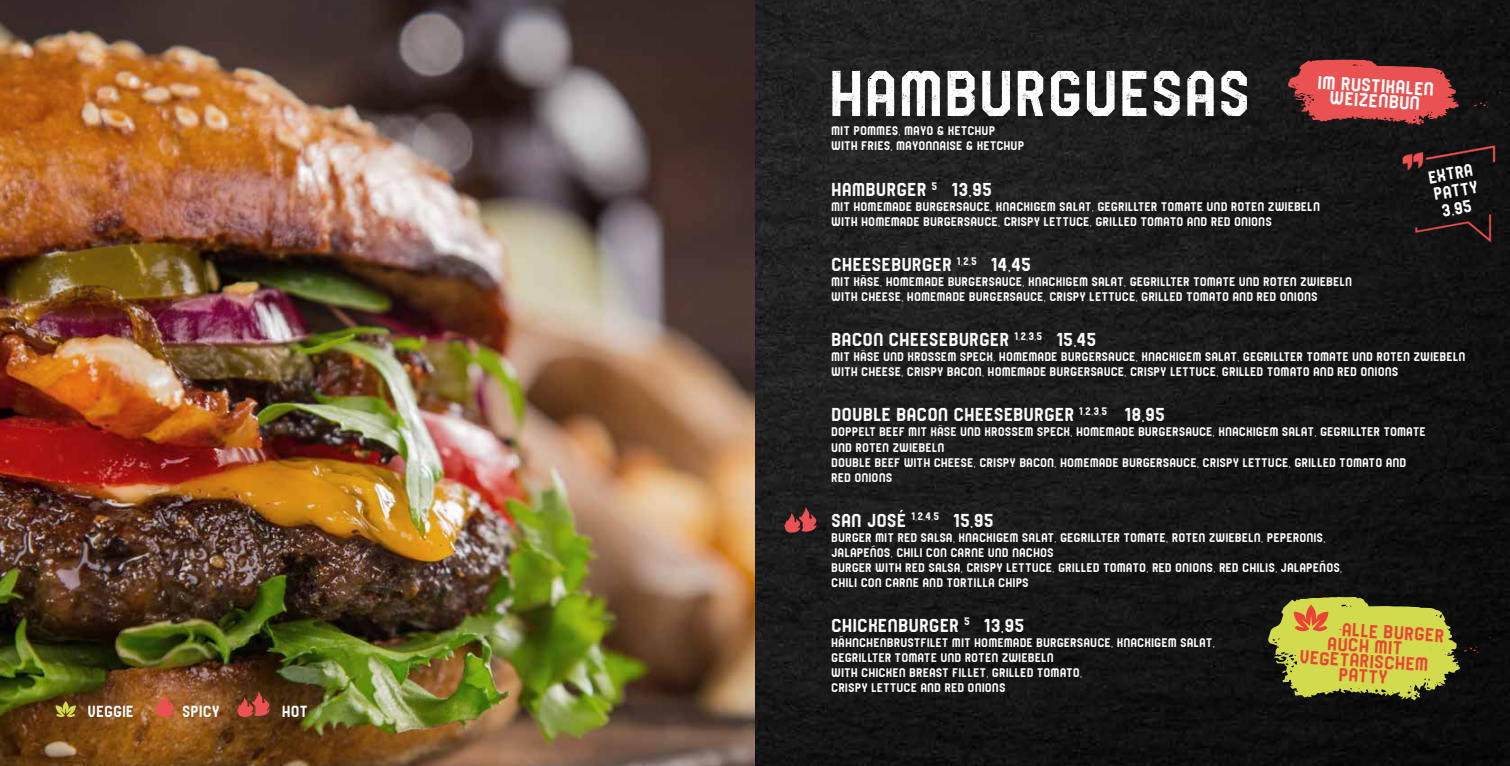
<style>
.page{position:relative;width:1510px;height:766px;background:#fff}
.page>*{position:absolute;margin:0;border:0;box-sizing:border-box;transform-origin:0 0}
.t1{font:64.75px "Douglas Calgury Block";color:#fff}
.t2{font:18.75px/15px "Douglas Calgury Block";color:#fff;text-align:center}
.t3{font:18.75px "Douglas Calgury Block";color:#e84435}
.t4{font:17.5px/17.5px "Douglas Calgury Block";color:#fff;text-align:justify}
.t5{font:16.12px "Douglas Calgury Block";color:#fff}
.t6{font:12.5px/15px "Douglas Calgury Block";color:#fff}
</style>
<div class="page">
<img style="left:755px;top:0;width:754px;height:765px">
<img style="left:0;top:0;width:755px;height:765px">
<img style="left:1384px;top:130px;width:125px;height:132px">
<svg style="left:1473px;top:102px;width:15px;height:6px"></svg>
<svg style="left:1287px;top:59px;width:172px;height:66px;background:#b04042"></svg>
<svg style="left:1495px;top:92px;width:6px;height:8px"></svg>
<svg style="left:56px;top:701px;width:20px;height:16px"></svg>
<svg style="left:155px;top:694px;width:19px;height:23px"></svg>
<svg style="left:235px;top:690px;width:35px;height:27px"></svg>
<svg style="left:782px;top:506px;width:35px;height:27px"></svg>
<svg style="left:1485px;top:636px;width:7px;height:9px"></svg>
<svg style="left:1268px;top:596px;width:210px;height:104px;background:#959738"></svg>
<p class="t5" style="left:87px;top:700px;width:48px">VEGGIE</p>
<p class="t5" style="left:182px;top:700px;width:39px">SPICY</p>
<p class="t5" style="left:282px;top:700px;width:28px">HOT</p>
<h1 class="t1" style="left:828px;top:49px;width:424px">HAMBURGUESAS</h1>
<p class="t6" style="left:831px;top:123px;width:195px">MIT POMMES, MAYO &amp; KETCHUP<br>WITH FRIES, MAYONNAISE &amp; KETCHUP</p>
<h2 class="t2" style="left:1318px;top:73px;width:118px;rotate:4deg">IM RUSTIKALEN<br>WEIZENBUN</h2>
<h3 class="t4" style="left:1426px;top:168px;width:49px;rotate:-10deg">EXTRA PATTY 3,95</h3>
<h2 class="t2" style="left:831px;top:181px;width:162px">HAMBURGER <sup>5</sup> 13,95</h2>
<p class="t6" style="left:831px;top:199px;width:490px">MIT HOMEMADE BURGERSAUCE, KNACKIGEM SALAT, GEGRILLTER TOMATE UND ROTEN ZWIEBELN<br>WITH HOMEMADE BURGERSAUCE, CRISPY LETTUCE, GRILLED TOMATO AND RED ONIONS</p>
<h2 class="t2" style="left:831px;top:256px;width:201px">CHEESEBURGER <sup>1,2,5</sup> 14,45</h2>
<p class="t6" style="left:831px;top:274px;width:522px">MIT KÄSE, HOMEMADE BURGERSAUCE, KNACKIGEM SALAT, GEGRILLTER TOMATE UND ROTEN ZWIEBELN<br>WITH CHEESE, HOMEMADE BURGERSAUCE, CRISPY LETTUCE, GRILLED TOMATO AND RED ONIONS</p>
<h2 class="t2" style="left:831px;top:331px;width:267px">BACON CHEESEBURGER <sup>1,2,3,5</sup> 15,45</h2>
<p class="t6" style="left:831px;top:349px;width:636px">MIT KÄSE UND KROSSEM SPECK, HOMEMADE BURGERSAUCE, KNACKIGEM SALAT, GEGRILLTER TOMATE UND ROTEN ZWIEBELN<br>WITH CHEESE, CRISPY BACON, HOMEMADE BURGERSAUCE, CRISPY LETTUCE, GRILLED TOMATO AND RED ONIONS</p>
<h2 class="t2" style="left:831px;top:406px;width:335px">DOUBLE BACON CHEESEBURGER <sup>1,2,3,5</sup> 18,95</h2>
<p class="t6" style="left:831px;top:424px;width:596px">DOPPELT BEEF MIT KÄSE UND KROSSEM SPECK, HOMEMADE BURGERSAUCE, KNACKIGEM SALAT, GEGRILLTER TOMATE UND ROTEN ZWIEBELN<br>DOUBLE BEEF WITH CHEESE, CRISPY BACON, HOMEMADE BURGERSAUCE, CRISPY LETTUCE, GRILLED TOMATO AND RED ONIONS</p>
<h2 class="t2" style="left:831px;top:511px;width:164px">SAN JOSÉ <sup>1,2,4,5</sup> 15,95</h2>
<p class="t6" style="left:831px;top:529px;width:513px">BURGER MIT RED SALSA, KNACKIGEM SALAT, GEGRILLTER TOMATE, ROTEN ZWIEBELN, PEPERONIS, JALAPEÑOS, CHILI CON CARNE UND NACHOS<br>BURGER WITH RED SALSA, CRISPY LETTUCE, GRILLED TOMATO, RED ONIONS, RED CHILIS, JALAPEÑOS, CHILI CON CARNE AND TORTILLA CHIPS</p>
<h2 class="t2" style="left:831px;top:616px;width:195px">CHICKENBURGER <sup>5</sup> 13,95</h2>
<p class="t6" style="left:831px;top:634px;width:385px">HÄHNCHENBRUSTFILET MIT HOMEMADE BURGERSAUCE, KNACKIGEM SALAT, GEGRILLTER TOMATE UND ROTEN ZWIEBELN<br>WITH CHICKEN BREAST FILLET, GRILLED TOMATO,<br>CRISPY LETTUCE AND RED ONIONS</p>
<h2 class="t3" style="left:1342px;top:615px;width:104px;rotate:4deg">ALLE BURGER</h2>
<h2 class="t3" style="left:1328px;top:630px;width:77px;rotate:4deg">AUCH MIT</h2>
<h2 class="t3" style="left:1300px;top:643px;width:131px;rotate:4deg">VEGETARISCHEM</h2>
<h2 class="t3" style="left:1339px;top:661px;width:51px;rotate:4deg">PATTY</h2>
</div>
